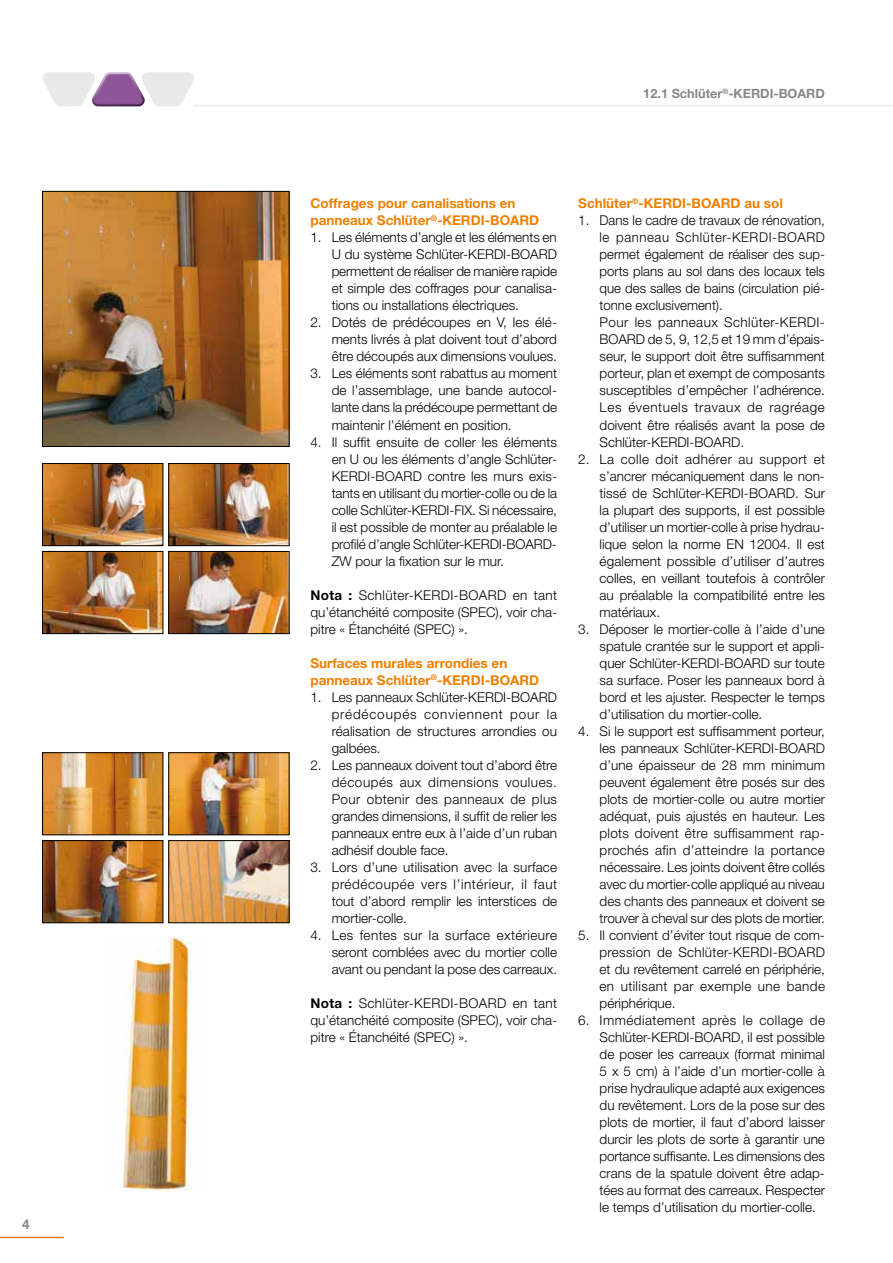
<style>
.page{position:relative;width:893px;height:1263px;background:#fff}
.page>*{position:absolute;margin:0;border:0;box-sizing:border-box;transform-origin:0 0}
.Einzug{font:300 13.5px/17px "Helvetica Neue LT Pro";color:#000;text-align:justify}
.Fließtext{font:300 13.5px/17px "Helvetica Neue LT Pro";color:#000;text-align:justify}
.Unter-Überschrift{font:700 13.5px/17px "Helvetica Neue LT Pro";color:#ee7f00}
.t1{font:700 13.5px "Helvetica Neue LT Pro";color:#87888a}
.t2{font:700 12.75px "Helvetica Neue LT Pro";color:#87888a}
.s1{font-weight:700}
</style>
<div class="page">
<hr style="left:0;top:1237px;width:64px;height:1px;background:#ee7f00">
<hr style="left:194px;top:105px;width:699px;height:1px;background:#e9e9ea">
<svg style="left:43px;top:72px;width:151px;height:34px"></svg>
<img style="left:44px;top:193px;width:244px;height:252px">
<div style="left:42px;top:191px;width:248px;height:256px;border:1px solid #000"></div>
<img style="left:44px;top:465px;width:117px;height:79px">
<div style="left:42px;top:463px;width:121px;height:83px;border:1px solid #000"></div>
<img style="left:170px;top:465px;width:118px;height:79px">
<div style="left:168px;top:463px;width:122px;height:83px;border:1px solid #000"></div>
<img style="left:44px;top:553px;width:117px;height:79px">
<div style="left:42px;top:551px;width:121px;height:83px;border:1px solid #000"></div>
<img style="left:170px;top:553px;width:118px;height:79px">
<div style="left:168px;top:551px;width:122px;height:83px;border:1px solid #000"></div>
<img style="left:170px;top:842px;width:118px;height:79px">
<div style="left:168px;top:840px;width:122px;height:83px;border:1px solid #000"></div>
<img style="left:44px;top:842px;width:117px;height:79px">
<div style="left:42px;top:840px;width:121px;height:83px;border:1px solid #000"></div>
<img style="left:170px;top:754px;width:118px;height:79px">
<div style="left:168px;top:752px;width:122px;height:83px;border:1px solid #000"></div>
<img style="left:44px;top:754px;width:117px;height:79px">
<div style="left:42px;top:752px;width:121px;height:83px;border:1px solid #000"></div>
<img style="left:122px;top:936px;width:70px;height:255px">
<p class="t1" style="left:22px;top:1216px;width:9px">4</p>
<p class="t2" style="left:643px;top:86px;width:183px">12.1 Schlüter<sup>®</sup>-KERDI-BOARD</p>
<p class="Unter-Überschrift" style="left:310px;top:195px;width:230px">Coffrages pour canalisations en panneaux Schlüter<sup>®</sup>-KERDI-BOARD</p>
<p class="Einzug" style="left:332px;top:229px;width:227px;text-indent:-21px">1. Les éléments d’angle et les éléments en U du système Schlüter-KERDI-BOARD permettent de réaliser de manière rapide et simple des coffrages pour canalisa&shy;tions ou installations électriques.</p>
<p class="Einzug" style="left:332px;top:314px;width:227px;text-indent:-21px">2. Dotés de prédécoupes en V, les élé&shy;ments livrés à plat doivent tout d’abord être découpés aux dimensions voulues.</p>
<p class="Einzug" style="left:332px;top:365px;width:227px;text-indent:-21px">3. Les éléments sont rabattus au moment de l’assemblage, une bande autocol&shy;lante dans la prédécoupe permettant de maintenir l’élément en position.</p>
<p class="Einzug" style="left:332px;top:433px;width:227px;text-indent:-21px">4. Il suffit ensuite de coller les éléments en U ou les éléments d’angle Schlüter-KERDI-BOARD contre les murs exis&shy;tants en utilisant du mortier-colle ou de la colle Schlüter-KERDI-FIX. Si nécessaire, il est possible de monter au préalable le profilé d’angle Schlüter-KERDI-BOARD-ZW pour la fixation sur le mur.</p>
<p class="Fließtext" style="left:310px;top:586px;width:248px"><span class="s1">Nota :</span> Schlüter-KERDI-BOARD en tant qu’étanchéité composite (SPEC), voir cha&shy;pitre « Étanchéité (SPEC) ».</p>
<p class="Unter-Überschrift" style="left:310px;top:654px;width:230px">Surfaces murales arrondies en panneaux Schlüter<sup>®</sup>-KERDI-BOARD</p>
<p class="Einzug" style="left:332px;top:688px;width:227px;text-indent:-21px">1. Les panneaux Schlüter-KERDI-BOARD prédécoupés conviennent pour la réalisation de structures arrondies ou galbées.</p>
<p class="Einzug" style="left:332px;top:756px;width:227px;text-indent:-21px">2. Les panneaux doivent tout d’abord être découpés aux dimensions voulues.<br>Pour obtenir des panneaux de plus grandes dimensions, il suffit de relier les panneaux entre eux à l’aide d’un ruban adhésif double face.</p>
<p class="Einzug" style="left:332px;top:858px;width:227px;text-indent:-21px">3. Lors d’une utilisation avec la surface prédécoupée vers l’intérieur, il faut tout d’abord remplir les interstices de mortier-colle.</p>
<p class="Einzug" style="left:332px;top:926px;width:227px;text-indent:-21px">4. Les fentes sur la surface extérieure seront comblées avec du mortier colle avant ou pendant la pose des carreaux.</p>
<p class="Fließtext" style="left:310px;top:994px;width:248px"><span class="s1">Nota :</span> Schlüter-KERDI-BOARD en tant qu’étanchéité composite (SPEC), voir cha&shy;pitre « Étanchéité (SPEC) ».</p>
<p class="Unter-Überschrift" style="left:578px;top:195px;width:206px">Schlüter<sup>®</sup>-KERDI-BOARD au sol</p>
<p class="Einzug" style="left:600px;top:212px;width:227px;text-indent:-21px">1. Dans le cadre de travaux de rénovation, le panneau Schlüter-KERDI-BOARD permet également de réaliser des sup&shy;ports plans au sol dans des locaux tels que des salles de bains (circulation pié&shy;tonne exclusivement).</p>
<p class="Einzug" style="left:600px;top:314px;width:227px">Pour les panneaux Schlüter-KERDI-BOARD de 5, 9, 12,5 et 19 mm d’épais&shy;seur, le support doit être suffisamment porteur, plan et exempt de composants susceptibles d’empêcher l’adhérence.<br>Les éventuels travaux de ragréage doivent être réalisés avant la pose de Schlüter-KERDI-BOARD.</p>
<p class="Einzug" style="left:600px;top:450px;width:227px;text-indent:-21px">2. La colle doit adhérer au support et s’ancrer mécaniquement dans le non&shy;tissé de Schlüter-KERDI-BOARD. Sur la plupart des supports, il est possible d’utiliser un mortier-colle à prise hydrau&shy;lique selon la norme EN 12004. Il est également possible d’utiliser d’autres colles, en veillant toutefois à contrôler au préalable la compatibilité entre les matériaux.</p>
<p class="Einzug" style="left:600px;top:620px;width:227px;text-indent:-21px">3. Déposer le mortier-colle à l’aide d’une spatule crantée sur le support et appli&shy;quer Schlüter-KERDI-BOARD sur toute sa surface. Poser les panneaux bord à bord et les ajuster. Respecter le temps d’utilisation du mortier-colle.</p>
<p class="Einzug" style="left:600px;top:722px;width:227px;text-indent:-21px">4. Si le support est suffisamment porteur, les panneaux Schlüter-KERDI-BOARD d’une épaisseur de 28 mm minimum peuvent également être posés sur des plots de mortier-colle ou autre mortier adéquat, puis ajustés en hauteur. Les plots doivent être suffisamment rap&shy;prochés afin d’atteindre la portance nécessaire. Les joints doivent être collés avec du mortier-colle appliqué au niveau des chants des panneaux et doivent se trouver à cheval sur des plots de mortier.</p>
<p class="Einzug" style="left:600px;top:926px;width:227px;text-indent:-21px">5. Il convient d’éviter tout risque de com&shy;pression de Schlüter-KERDI-BOARD et du revêtement carrelé en périphérie, en utilisant par exemple une bande périphérique.</p>
<p class="Einzug" style="left:600px;top:1011px;width:227px;text-indent:-21px">6. Immédiatement après le collage de Schlüter-KERDI-BOARD, il est possible de poser les carreaux (format minimal 5 x 5 cm) à l’aide d’un mortier-colle à prise hydraulique adapté aux exigences du revêtement. Lors de la pose sur des plots de mortier, il faut d’abord laisser durcir les plots de sorte à garantir une portance suffisante. Les dimensions des crans de la spatule doivent être adap&shy;tées au format des carreaux. Respecter le temps d’utilisation du mortier-colle.</p>
</div>
